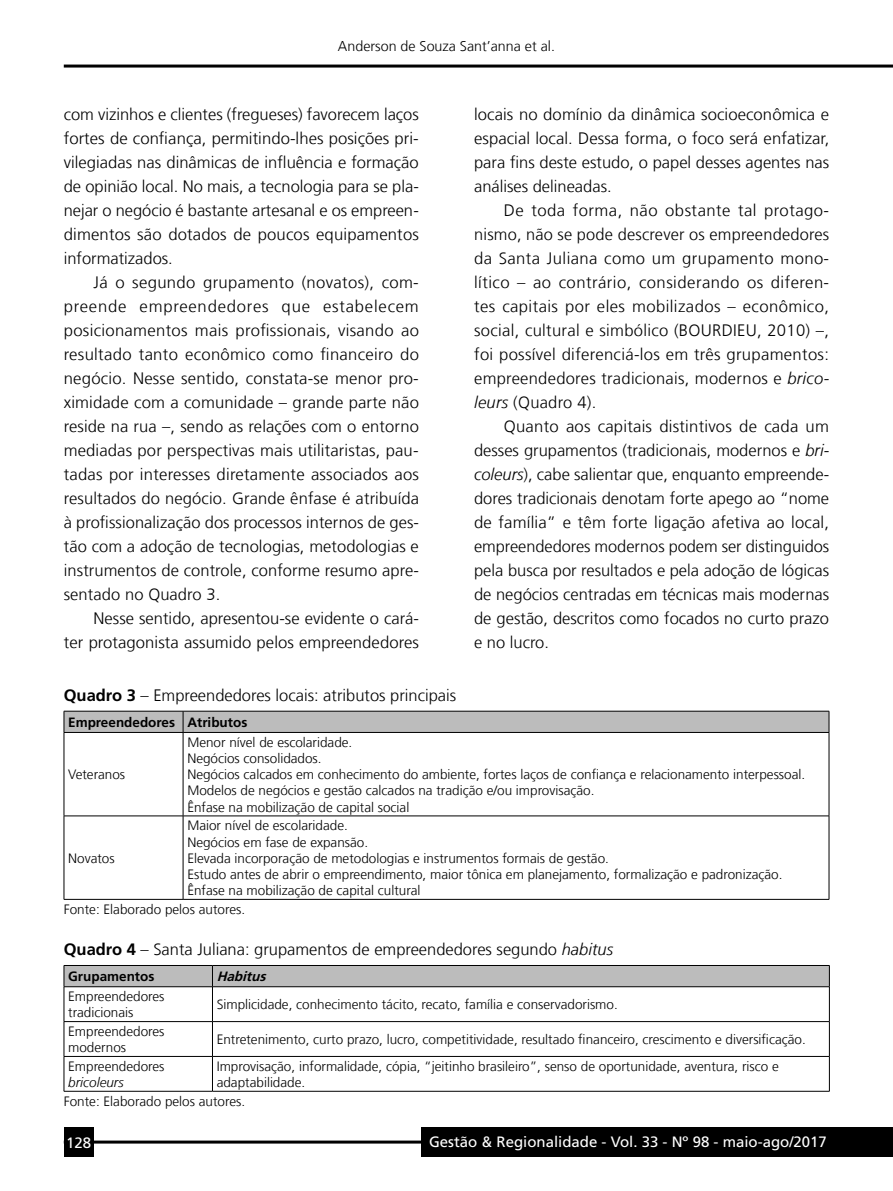
<style>
.page{position:relative;width:893px;height:1191px;background:#fff}
.page>*{position:absolute;margin:0;border:0;box-sizing:border-box;transform-origin:0 0}
.t1{font:300 16.5px/24px "Frutiger LT Com";color:#000;text-align:justify}
.t2{font:15px "Frutiger LT Com";color:#fff}
.t3{font:300 14.25px "Frutiger LT Com";color:#000}
.t4{font:300 13.5px/16.2px "Frutiger LT Com";color:#000}
.t5{font:700 13.5px "Frutiger LT Com";color:#000}
.t6{font:italic 300 13.5px "Frutiger LT Com";color:#000}
.t7{font:italic 700 13.5px "Frutiger LT Com";color:#000}
.s1{font-style:italic}
.s2{font-weight:700}
</style>
<div class="page">
<hr style="left:64px;top:1140px;width:829px;height:3px;background:#000">
<div style="left:421px;top:1127px;width:472px;height:30px;background:#000"></div>
<div style="left:64px;top:1127px;width:30px;height:30px;background:#000"></div>
<hr style="left:64px;top:65px;width:829px;height:3px;background:#000">
<svg style="left:64px;top:711px;width:766px;height:21px;background:#b4b4b4"></svg>
<hr style="left:64px;top:732px;width:119px;height:1px;background:#000">
<hr style="left:64px;top:732px;width:1px;height:83px;background:#000">
<hr style="left:183px;top:732px;width:646px;height:1px;background:#000">
<hr style="left:183px;top:732px;width:1px;height:83px;background:#000">
<hr style="left:829px;top:732px;width:1px;height:83px;background:#000">
<hr style="left:64px;top:815px;width:119px;height:1px;background:#000">
<hr style="left:64px;top:816px;width:1px;height:83px;background:#000">
<hr style="left:183px;top:815px;width:646px;height:1px;background:#000">
<hr style="left:183px;top:816px;width:1px;height:83px;background:#000">
<hr style="left:829px;top:816px;width:1px;height:83px;background:#000">
<hr style="left:64px;top:899px;width:119px;height:1px;background:#000">
<hr style="left:183px;top:899px;width:646px;height:1px;background:#000">
<div style="left:64px;top:965px;width:766px;height:21px;background:#bcbcbc"></div>
<hr style="left:64px;top:986px;width:148px;height:1px;background:#000">
<hr style="left:64px;top:987px;width:1px;height:34px;background:#000">
<hr style="left:212px;top:986px;width:618px;height:1px;background:#000">
<hr style="left:212px;top:987px;width:1px;height:34px;background:#000">
<hr style="left:829px;top:987px;width:1px;height:34px;background:#000">
<hr style="left:64px;top:1021px;width:148px;height:1px;background:#000">
<hr style="left:64px;top:1021px;width:1px;height:35px;background:#000">
<hr style="left:212px;top:1021px;width:618px;height:1px;background:#000">
<hr style="left:212px;top:1021px;width:1px;height:35px;background:#000">
<hr style="left:829px;top:1021px;width:1px;height:35px;background:#000">
<hr style="left:64px;top:1056px;width:148px;height:1px;background:#000">
<hr style="left:64px;top:1056px;width:1px;height:35px;background:#000">
<hr style="left:212px;top:1056px;width:618px;height:1px;background:#000">
<hr style="left:212px;top:1056px;width:1px;height:35px;background:#000">
<hr style="left:829px;top:1056px;width:1px;height:35px;background:#000">
<hr style="left:64px;top:1091px;width:148px;height:1px;background:#000">
<hr style="left:212px;top:1091px;width:618px;height:1px;background:#000">
<p class="t3" style="left:338px;top:38px;width:218px">Anderson de Souza Sant’anna et al.</p>
<p class="t1" style="left:64px;top:102px;width:357px">com vizinhos e clientes (fregueses) favorecem laços fortes de confiança, permitindo-lhes posições pri&shy;vilegiadas nas dinâmicas de influência e formação de opinião local. No mais, a tecnologia para se pla&shy;nejar o negócio é bastante artesanal e os empreen&shy;dimentos são dotados de poucos equipamentos informatizados.</p>
<p class="t1" style="left:64px;top:270px;width:357px;text-indent:30px">Já o segundo grupamento (novatos), com&shy;preende empreendedores que estabelecem posicionamentos mais profissionais, visando ao resultado tanto econômico como financeiro do negócio. Nesse sentido, constata-se menor pro&shy;ximidade com a comunidade – grande parte não reside na rua –, sendo as relações com o entorno mediadas por perspectivas mais utilitaristas, pau&shy;tadas por interesses diretamente associados aos resultados do negócio. Grande ênfase é atribuída à profissionalização dos processos internos de ges&shy;tão com a adoção de tecnologias, metodologias e instrumentos de controle, conforme resumo apre&shy;sentado no Quadro 3.</p>
<p class="t1" style="left:64px;top:606px;width:357px;text-align:right">Nesse sentido, apresentou-se evidente o cará-<br>ter protagonista assumido pelos empreendedores</p>
<p class="t1" style="left:474px;top:102px;width:357px">locais no domínio da dinâmica socioeconômica e espacial local. Dessa forma, o foco será enfatizar, para fins deste estudo, o papel desses agentes nas análises delineadas.</p>
<p class="t1" style="left:474px;top:198px;width:357px;text-indent:30px">De toda forma, não obstante tal protago&shy;nismo, não se pode descrever os empreendedores da Santa Juliana como um grupamento mono&shy;lítico – ao contrário, considerando os diferen&shy;tes capitais por eles mobilizados – econômico, social, cultural e simbólico (BOURDIEU, 2010) –, foi possível diferenciá-los em três grupamentos: empreendedores tradicionais, modernos e <span class="s1">brico&shy;leurs</span> (Quadro 4).</p>
<p class="t1" style="left:474px;top:414px;width:357px;text-indent:30px">Quanto aos capitais distintivos de cada um desses grupamentos (tradicionais, modernos e <span class="s1">bri&shy;coleurs</span>), cabe salientar que, enquanto empreende&shy;dores tradicionais denotam forte apego ao “nome de família” e têm forte ligação afetiva ao local, empreendedores modernos podem ser distinguidos pela busca por resultados e pela adoção de lógicas de negócios centradas em técnicas mais modernas de gestão, descritos como focados no curto prazo e no lucro.</p>
<p class="t1" style="left:64px;top:683px;width:394px"><span class="s2">Quadro 3</span> – Empreendedores locais: atributos principais</p>
<p class="t5" style="left:68px;top:714px;width:181px">Empreendedores Atributos</p>
<p class="t4" style="left:68px;top:766px;width:59px">Veteranos</p>
<p class="t4" style="left:187px;top:734px;width:619px">Menor nível de escolaridade.<br>Negócios consolidados.<br>Negócios calcados em conhecimento do ambiente, fortes laços de confiança e relacionamento interpessoal.<br>Modelos de negócios e gestão calcados na tradição e/ou improvisação.<br>Ênfase na mobilização de capital social</p>
<p class="t4" style="left:187px;top:817px;width:597px">Maior nível de escolaridade.<br>Negócios em fase de expansão.<br>Elevada incorporação de metodologias e instrumentos formais de gestão.<br>Estudo antes de abrir o empreendimento, maior tônica em planejamento, formalização e padronização.<br>Ênfase na mobilização de capital cultural</p>
<p class="t4" style="left:64px;top:901px;width:183px">Fonte: Elaborado pelos autores.</p>
<p class="t1" style="left:64px;top:937px;width:551px"><span class="s2">Quadro 4</span> – Santa Juliana: grupamentos de empreendedores segundo <span class="s1">habitus</span></p>
<p class="t5" style="left:68px;top:968px;width:88px">Grupamentos</p>
<p class="t7" style="left:217px;top:968px;width:55px">Habitus</p>
<p class="t4" style="left:68px;top:988px;width:98px">Empreendedores tradicionais</p>
<p class="t4" style="left:217px;top:996px;width:403px">Simplicidade, conhecimento tácito, recato, família e conservadorismo.</p>
<p class="t4" style="left:68px;top:1023px;width:98px">Empreendedores modernos</p>
<p class="t4" style="left:217px;top:1031px;width:591px">Entretenimento, curto prazo, lucro, competitividade, resultado financeiro, crescimento e diversificação.</p>
<p class="t4" style="left:68px;top:1058px;width:98px">Empreendedores</p>
<p class="t6" style="left:68px;top:1074px;width:57px">bricoleurs</p>
<p class="t4" style="left:68px;top:850px;width:48px">Novatos</p>
<p class="t4" style="left:217px;top:1058px;width:564px">Improvisação, informalidade, cópia, “jeitinho brasileiro”, senso de oportunidade, aventura, risco e adaptabilidade.</p>
<p class="t4" style="left:64px;top:1093px;width:183px">Fonte: Elaborado pelos autores.</p>
<p class="t2" style="left:66px;top:1133px;width:27px">128</p>
<p class="t2" style="left:429px;top:1133px;width:399px">Gestão &amp; Regionalidade - Vol. 33 - Nº 98 - maio-ago/2017</p>
</div>
